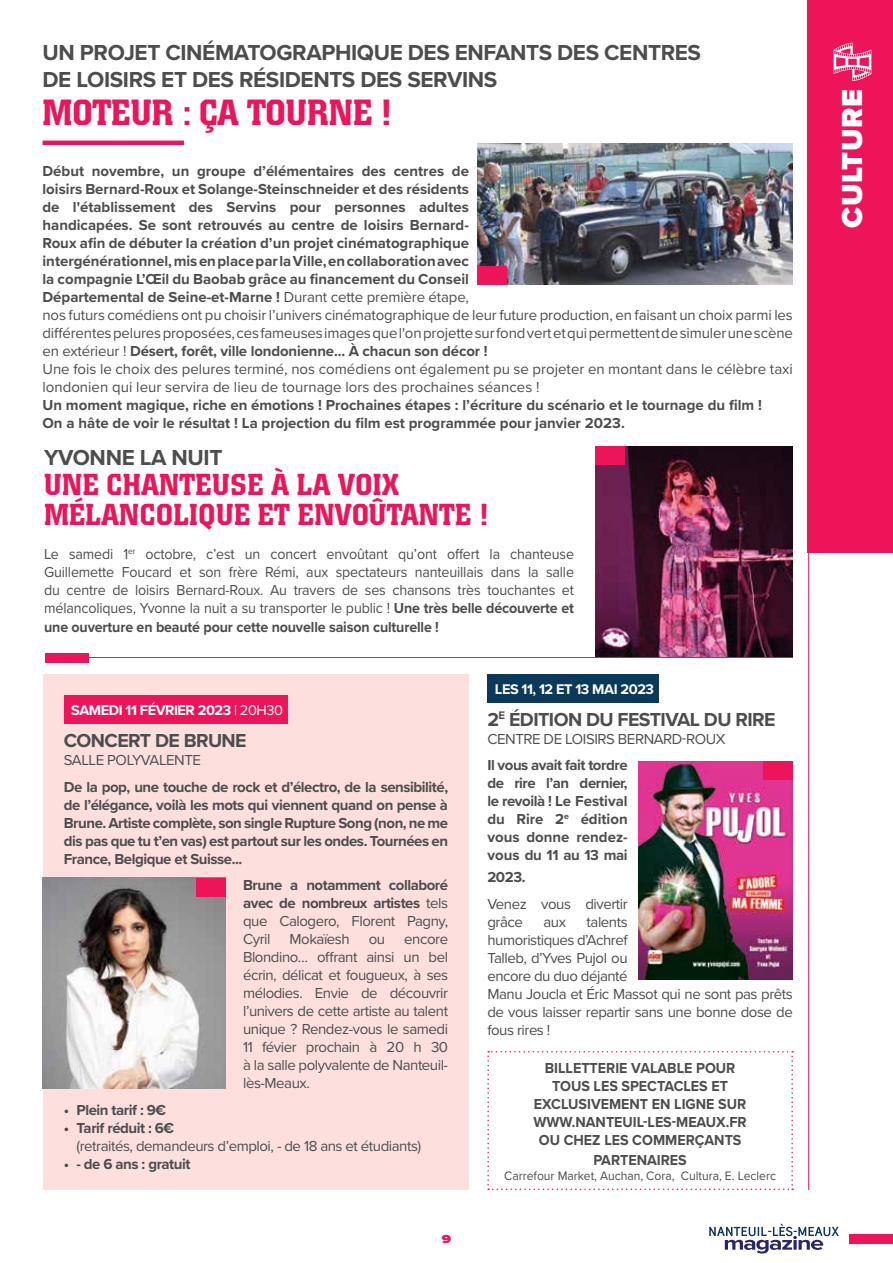
<style>
.page{position:relative;width:893px;height:1263px;background:#fff}
.page>*{position:absolute;margin:0;border:0;box-sizing:border-box;transform-origin:0 0}
.t1{font:500 36px "Colossalis";letter-spacing:.005em;color:#ed1459}
.t2{font:500 30px/30px "Colossalis";color:#ed1459}
.t3{font:900 30px "Proxima Nova";letter-spacing:.015em;color:#fff}
.t4{font:700 22.5px/27px "Proxima Nova";letter-spacing:-.015em;color:#4d4d4f}
.t5{font:700 19.5px "Proxima Nova";letter-spacing:-.03em;color:#4d4d4f}
.t6{font:700 15px/18px "Proxima Nova";color:#4d4d4f;text-align:justify}
.t7{font:15px/18px "Proxima Nova";letter-spacing:-.03em;color:#4d4d4f}
.t8{font:15px/18px "Proxima Nova";letter-spacing:-.03em;color:#4d4d4f;text-align:justify;scale:.95 1}
.t9{font:700 15px/18px "Proxima Nova";color:#4d4d4f;text-align:center;scale:.95 1}
.t10{font:700 15px "Proxima Nova";letter-spacing:-.03em;color:#4d4d4f}
.t11{font:700 14.55px "Proxima Nova";letter-spacing:-.03em;color:#fff}
.t12{font:12.75px "Proxima Nova";color:#4d4d4f;scale:.95 1}
.t13{font:900 12px "Proxima Nova";color:#ed1459;scale:1.25 1}
.s1{font-weight:400}
.s2{font-weight:700}
</style>
<div class="page">
<svg style="left:709px;top:1224px;width:130px;height:29px"></svg>
<img style="left:595px;top:446px;width:198px;height:211px">
<div style="left:595px;top:446px;width:29px;height:19px;background:#ed1459"></div>
<div style="left:487px;top:674px;width:171px;height:28px;background:#0b395a"></div>
<hr style="left:808px;top:0;width:1px;height:1190px;background:#ed1459">
<hr style="left:43px;top:141px;width:141px;height:4px;background:#ed1459">
<div style="left:849px;top:1234px;width:44px;height:9px;background:#ed1459"></div>
<div style="left:808px;top:0;width:85px;height:553px;background:#ed1459"></div>
<svg style="left:834px;top:43px;width:37px;height:38px"></svg>
<img style="left:477px;top:143px;width:316px;height:141px">
<div style="left:477px;top:266px;width:30px;height:18px;background:#ed1459"></div>
<div style="left:43px;top:674px;width:426px;height:515px;background:#fde0dd"></div>
<div style="left:64px;top:695px;width:223px;height:29px;background:#ed1459"></div>
<img style="left:43px;top:878px;width:183px;height:211px">
<div style="left:197px;top:878px;width:29px;height:18px;background:#ed1459"></div>
<svg style="left:487px;top:1051px;width:306px;height:139px"></svg>
<img style="left:638px;top:761px;width:155px;height:218px">
<div style="left:764px;top:761px;width:29px;height:19px;background:#ed1459"></div>
<hr style="left:87px;top:657px;width:706px;height:1px;background:#ed1459">
<div style="left:45px;top:653px;width:43px;height:9px;background:#ed1459"></div>
<h3 class="t4" style="left:43px;top:39px;width:660px">UN PROJET CINÉMATOGRAPHIQUE DES ENFANTS DES CENTRES<br>DE LOISIRS ET DES RÉSIDENTS DES SERVINS</h3>
<h1 class="t1" style="left:43px;top:92px;width:350px">MOTEUR : ÇA TOURNE !</h1>
<p class="t6" style="left:43px;top:161px;width:752px;text-align:left">Début novembre, un groupe d’élémentaires des centres de<br>loisirs Bernard-Roux et Solange-Steinschneider et des résidents<br>de l'établissement des Servins pour personnes adultes<br>handicapées. Se sont retrouvés au centre de loisirs Bernard-<br>Roux afin de débuter la création d’un projet cinématographique<br>intergénérationnel, mis en place par la Ville, en collaboration avec<br>la compagnie L’Œil du Baobab grâce au financement du Conseil<br>Départemental de Seine-et-Marne ! <span class="s1">Durant cette première étape,<br>nos futurs comédiens ont pu choisir l’univers cinématographique de leur future production, en faisant un choix parmi les différentes pelures proposées, ces fameuses images que l'on projette sur fond vert et qui permettent de simuler une scène en extérieur !</span> Désert, forêt, ville londonienne... À chacun son décor !<br><span class="s1">Une fois le choix des pelures terminé, nos comédiens ont également pu se projeter en montant dans le célèbre taxi londonien qui leur servira de lieu de tournage lors des prochaines séances !</span></p>
<p class="t6" style="left:43px;top:395px;width:721px">Un moment magique, riche en émotions ! Prochaines étapes : l’écriture du scénario et le tournage du film !<br>On a hâte de voir le résultat ! La projection du film est programmée pour janvier 2023.</p>
<h3 class="t4" style="left:44px;top:444px;width:180px">YVONNE LA NUIT</h3>
<h2 class="t2" style="left:44px;top:470px;width:445px">UNE CHANTEUSE À LA VOIX<br>MÉLANCOLIQUE ET ENVOÛTANTE !</h2>
<p class="t8" style="left:44px;top:545px;width:559px">Le samedi 1<sup>er</sup> octobre, c’est un concert envoûtant qu’ont offert la chanteuse Guillemette Foucard et son frère Rémi, aux spectateurs nanteuillais dans la salle du centre de loisirs Bernard-Roux. Au travers de ses chansons très touchantes et mélancoliques, Yvonne la nuit a su transporter le public ! <span class="s2">Une très belle découverte et une ouverture en beauté pour cette nouvelle saison culturelle !</span></p>
<p class="t11" style="left:71px;top:700px;width:213px">SAMEDI 11 FÉVRIER 2023 <span class="s1">| 20H30</span></p>
<h3 class="t5" style="left:64px;top:726px;width:184px">CONCERT DE BRUNE</h3>
<p class="t7" style="left:64px;top:750px;width:139px">SALLE POLYVALENTE</p>
<p class="t6" style="left:64px;top:777px;width:386px">De la pop, une touche de rock et d’électro, de la sensibilité, de l’élégance, voilà les mots qui viennent quand on pense à Brune. Artiste complète, son single Rupture Song (non, ne me dis pas que tu t’en vas) est partout sur les ondes. Tournées en France, Belgique et Suisse...</p>
<p class="t6" style="left:243px;top:876px;width:207px">Brune a notamment collaboré avec de nombreux artistes <span class="s1">tels que Calogero, Florent Pagny, Cyril</span></p>
<p class="t7" style="left:289px;top:929px;width:62px">Mokaïesh</p>
<p class="t7" style="left:369px;top:929px;width:18px">ou</p>
<p class="t7" style="left:243px;top:929px;width:207px;text-align:justify;text-indent:161px">encore Blondino… offrant ainsi un bel écrin, délicat et fougueux, à ses mélodies. Envie de découvrir l’univers de cette artiste au talent unique ? Rendez-vous le samedi 11 févier prochain à 20 h 30 à la salle polyvalente de Nanteuil&shy;lès-Meaux.</p>
<p class="t10" style="left:64px;top:1098px;width:104px">• Plein tarif : 9€</p>
<p class="t10" style="left:64px;top:1116px;width:112px">• Tarif réduit : 6€</p>
<p class="t7" style="left:77px;top:1136px;width:346px">(retraités, demandeurs d’emploi, - de 18 ans et étudiants)</p>
<p class="t10" style="left:64px;top:1152px;width:128px">• - de 6 ans : gratuit</p>
<p class="t13" style="left:442px;top:1230px;width:9px">9</p>
<p class="t11" style="left:495px;top:678px;width:161px">LES 11, 12 ET 13 MAI 2023</p>
<h3 class="t5" style="left:487px;top:705px;width:290px">2<sup>E</sup> ÉDITION DU FESTIVAL DU RIRE</h3>
<p class="t7" style="left:487px;top:729px;width:240px">CENTRE DE LOISIRS BERNARD-ROUX</p>
<p class="t6" style="left:487px;top:756px;width:142px">Il vous avait fait tordre de rire l’an dernier, le revoilà ! Le Festival du Rire 2<sup>e</sup> édition vous donne rendez&shy;vous du 11 au 13 mai</p>
<p class="t6" style="left:487px;top:868px;width:40px">2023.</p>
<p class="t7" style="left:487px;top:894px;width:142px">Venez vous divertir grâce</p>
<p class="t7" style="left:487px;top:912px;width:307px;text-indent:99px">talents<br>humoristiques d’Achref<br>Talleb, d’Yves Pujol ou<br>encore du duo déjanté<br>Manu Joucla et Éric Massot qui ne sont pas prêts de vous laisser repartir sans une bonne dose de fous rires !</p>
<p class="t7" style="left:543px;top:912px;width:24px">aux</p>
<p class="t9" style="left:533px;top:1058px;width:226px">BILLETTERIE VALABLE POUR<br>TOUS LES SPECTACLES ET<br>EXCLUSIVEMENT EN LIGNE SUR<br>WWW.NANTEUIL-LES-MEAUX.FR<br>OU CHEZ LES COMMERÇANTS</p>
<p class="t9" style="left:593px;top:1150px;width:100px">PARTENAIRES</p>
<p class="t12" style="left:504px;top:1166px;width:288px">Carrefour Market, Auchan, Cora, Cultura, E. Leclerc</p>
<h2 class="t3" style="left:830px;top:228px;width:140px;rotate:-90deg">CULTURE</h2>
</div>
